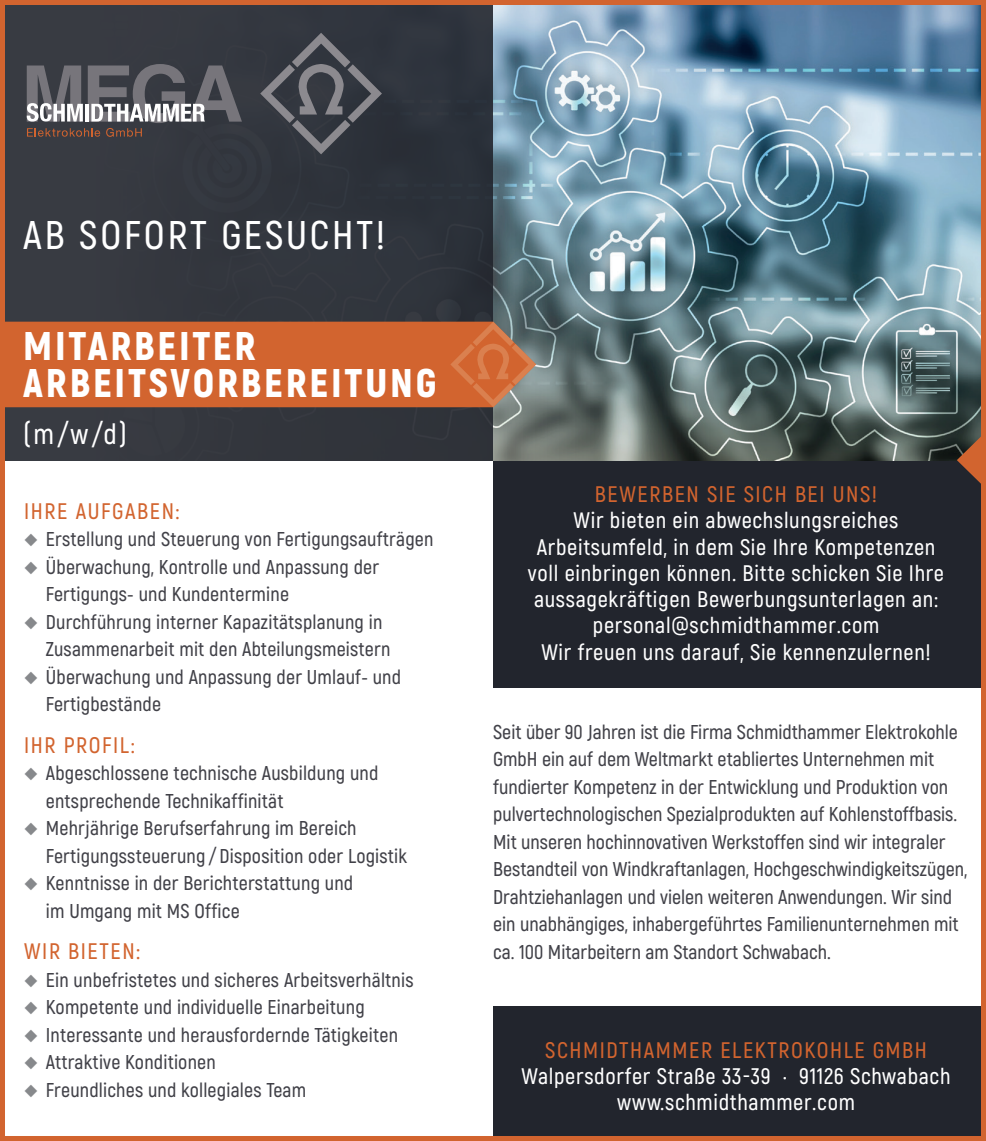
<style>
.page{position:relative;width:986px;height:1141px;background:#fff}
.page>*{position:absolute;margin:0;border:0;box-sizing:border-box;transform-origin:0 0}
.t1{font:900 40px/37.5px "Akrobat";letter-spacing:.07em;color:#fff}
.t2{font:600 40px "Akrobat";letter-spacing:.07em;color:#fff}
.t3{font:600 28.5px "Akrobat";color:#fff}
.t4{font:600 22.5px/26.2px "Akrobat";letter-spacing:.03em;color:#fff;text-align:center}
.t5{font:600 22.5px "Akrobat";letter-spacing:.07em;color:#d2642f}
.t6{font:600 20px/27.5px "Akrobat";letter-spacing:.01em;color:#414148}
.s1{color:#87898c}
</style>
<div class="page">
<img style="left:493px;top:6px;width:486px;height:455px">
<div style="left:0;top:0;width:493px;height:461px;background:#33373e"></div>
<div style="left:6px;top:322px;width:444px;height:85px;background:#d2642f"></div>
<svg style="left:450px;top:322px;width:86px;height:85px;background:#bd724b"></svg>
<svg style="left:260px;top:33px;width:122px;height:121px"></svg>
<svg style="left:27px;top:64px;width:215px;height:73px"></svg>
<div style="left:493px;top:461px;width:492px;height:226px;background:#22252d"></div>
<div style="left:493px;top:1006px;width:492px;height:135px;background:#22252d"></div>
<svg style="left:956px;top:428px;width:23px;height:54px"></svg>
<div style="left:0;top:0;width:985px;height:1141px;border:5px solid #d2642f"></div>
<h1 class="t2" style="left:23px;top:211px;width:363px">AB SOFORT GESUCHT!</h1>
<h1 class="t1" style="left:23px;top:327px;width:414px">MITARBEITER<br>ARBEITSVORBEREITUNG</h1>
<h2 class="t3" style="left:23px;top:416px;width:105px">(m/w/d)</h2>
<p class="t5" style="left:24px;top:497px;width:157px">IHRE AUFGABEN:</p>
<p class="t6" style="left:24px;top:525px;width:410px"><span class="s1">◆</span> Erstellung und Steuerung von Fertigungsaufträgen</p>
<p class="t6" style="left:46px;top:553px;width:334px;text-indent:-22px"><span class="s1">◆</span> Überwachung, Kontrolle und Anpassung der<br>Fertigungs- und Kundentermine</p>
<p class="t6" style="left:46px;top:608px;width:346px;text-indent:-22px"><span class="s1">◆</span> Durchführung interner Kapazitätsplanung in<br>Zusammenarbeit mit den Abteilungsmeistern</p>
<p class="t6" style="left:46px;top:663px;width:356px;text-indent:-22px"><span class="s1">◆</span> Überwachung und Anpassung der Umlauf- und<br>Fertigbestände</p>
<p class="t5" style="left:24px;top:731px;width:112px">IHR PROFIL:</p>
<p class="t6" style="left:46px;top:759px;width:334px;text-indent:-22px"><span class="s1">◆</span> Abgeschlossene technische Ausbildung und entsprechende Technikaffinität</p>
<p class="t6" style="left:46px;top:814px;width:362px;text-indent:-22px"><span class="s1">◆</span> Mehrjährige Berufserfahrung im Bereich<br>Fertigungssteuerung / Disposition oder Logistik</p>
<p class="t6" style="left:46px;top:869px;width:309px;text-indent:-22px"><span class="s1">◆</span> Kenntnisse in der Berichterstattung und im Umgang mit MS Office</p>
<p class="t5" style="left:24px;top:938px;width:117px">WIR BIETEN:</p>
<p class="t6" style="left:24px;top:966px;width:390px"><span class="s1">◆</span> Ein unbefristetes und sicheres Arbeitsverhältnis</p>
<p class="t6" style="left:24px;top:994px;width:342px"><span class="s1">◆</span> Kompetente und individuelle Einarbeitung</p>
<p class="t6" style="left:24px;top:1021px;width:375px"><span class="s1">◆</span> Interessante und herausfordernde Tätigkeiten</p>
<p class="t6" style="left:24px;top:1049px;width:193px"><span class="s1">◆</span> Attraktive Konditionen</p>
<p class="t6" style="left:24px;top:1076px;width:283px"><span class="s1">◆</span> Freundliches und kollegiales Team</p>
<p class="t5" style="left:594px;top:480px;width:284px">BEWERBEN SIE SICH BEI UNS!</p>
<p class="t4" style="left:527px;top:507px;width:417px">Wir bieten ein abwechslungsreiches Arbeitsumfeld, in dem Sie Ihre Kompetenzen voll einbringen können. Bitte schicken Sie Ihre aussagekräftigen Bewerbungsunterlagen an: personal@schmidthammer.com<br>Wir freuen uns darauf, Sie kennenzulernen!</p>
<p class="t6" style="left:493px;top:718px;width:475px">Seit über 90 Jahren ist die Firma Schmidthammer Elektrokohle GmbH ein auf dem Weltmarkt etabliertes Unternehmen mit fundierter Kompetenz in der Entwicklung und Produktion von pulvertechnologischen Spezialprodukten auf Kohlenstoffbasis.<br>Mit unseren hochinnovativen Werkstoffen sind wir integraler Bestandteil von Windkraftanlagen, Hochgeschwindigkeitszügen, Drahtziehanlagen und vielen weiteren Anwendungen. Wir sind ein unabhängiges, inhabergeführtes Familienunternehmen mit ca. 100 Mitarbeitern am Standort Schwabach.</p>
<p class="t5" style="left:545px;top:1036px;width:383px">SCHMIDTHAMMER ELEKTROKOHLE GMBH</p>
<p class="t4" style="left:521px;top:1063px;width:430px">Walpersdorfer Straße 33-39 · 91126 Schwabach www.schmidthammer.com</p>
</div>
